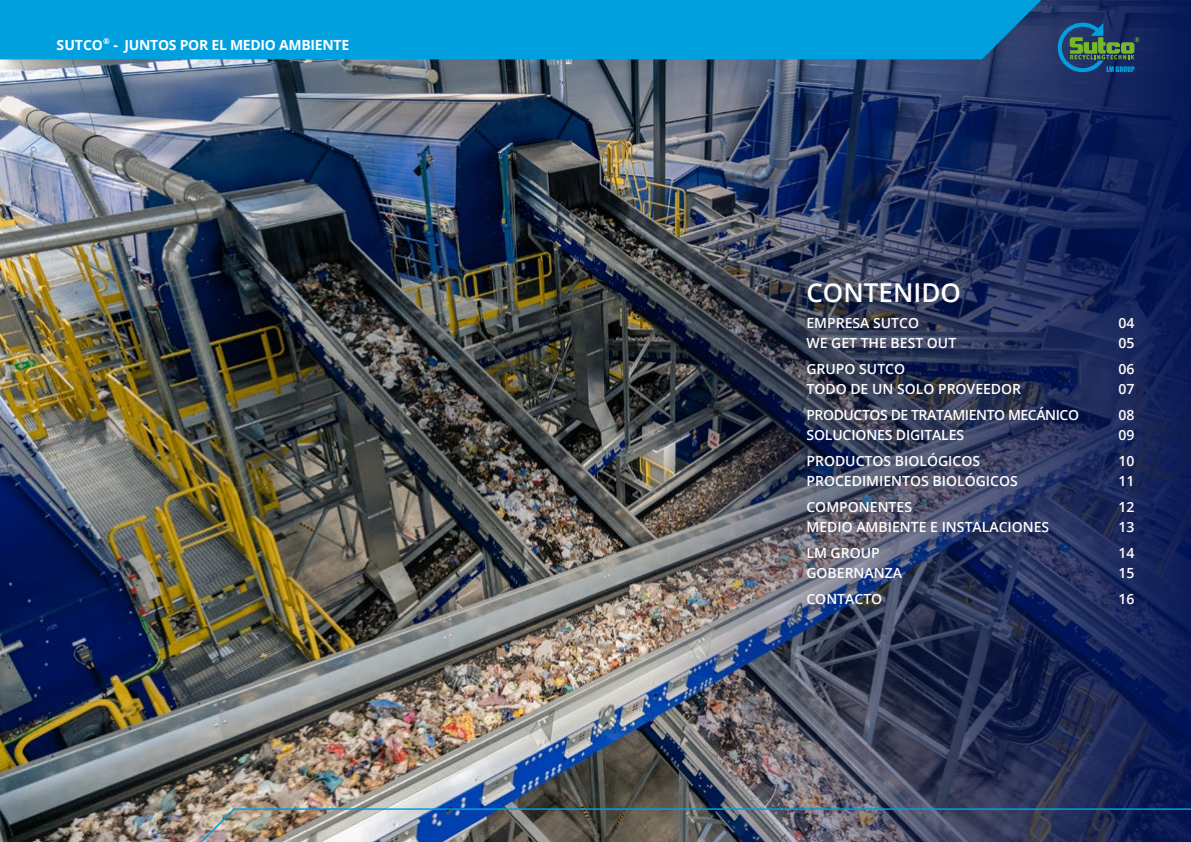
<style>
.page{position:relative;width:1191px;height:842px;background:#fff}
.page>*{position:absolute;margin:0;border:0;box-sizing:border-box;transform-origin:0 0}
.t1{font:600 26px "Open Sans";color:#fff}
.t2{font:600 14px "Open Sans";color:#fff}
.t3{font:700 14px "Open Sans";letter-spacing:-.02em;color:#fff}
.t4{font:600 14px "Open Sans";letter-spacing:-.03em;color:#fff}
</style>
<div class="page">
<img style="left:0;top:59px;width:643px;height:783px">
<img style="left:643px;top:0;width:548px;height:807px">
<svg style="left:1057px;top:23px;width:82px;height:49px"></svg>
<div style="left:0;top:0;width:1041px;height:59px;background:#00a0de"></div>
<img style="left:157px;top:807px;width:1034px;height:35px">
<p class="t3" style="left:57px;top:35px;width:294px">SUTCO<sup>®</sup> - JUNTOS POR EL MEDIO AMBIENTE</p>
<h1 class="t1" style="left:806px;top:274px;width:156px">CONTENIDO</h1>
<p class="t2" style="left:806px;top:313px;width:114px">EMPRESA SUTCO</p>
<p class="t2" style="left:1118px;top:313px;width:17px">04</p>
<p class="t2" style="left:806px;top:333px;width:151px">WE GET THE BEST OUT</p>
<p class="t2" style="left:1118px;top:333px;width:17px">05</p>
<p class="t2" style="left:806px;top:359px;width:100px">GRUPO SUTCO</p>
<p class="t2" style="left:1118px;top:359px;width:17px">06</p>
<p class="t2" style="left:806px;top:379px;width:216px">TODO DE UN SOLO PROVEEDOR</p>
<p class="t2" style="left:1118px;top:379px;width:17px">07</p>
<p class="t4" style="left:806px;top:405px;width:274px">PRODUCTOS DE TRATAMIENTO MECÁNICO</p>
<p class="t2" style="left:1118px;top:405px;width:17px">08</p>
<p class="t2" style="left:806px;top:425px;width:159px">SOLUCIONES DIGITALES</p>
<p class="t2" style="left:1118px;top:425px;width:17px">09</p>
<p class="t2" style="left:806px;top:451px;width:175px">PRODUCTOS BIOLÓGICOS</p>
<p class="t2" style="left:1118px;top:451px;width:17px">10</p>
<p class="t2" style="left:806px;top:471px;width:213px">PROCEDIMIENTOS BIOLÓGICOS</p>
<p class="t2" style="left:1118px;top:471px;width:17px">11</p>
<p class="t2" style="left:806px;top:497px;width:107px">COMPONENTES</p>
<p class="t2" style="left:1118px;top:497px;width:17px">12</p>
<p class="t2" style="left:806px;top:517px;width:244px">MEDIO AMBIENTE E INSTALACIONES</p>
<p class="t2" style="left:1118px;top:517px;width:17px">13</p>
<p class="t2" style="left:806px;top:543px;width:75px">LM GROUP</p>
<p class="t2" style="left:1118px;top:543px;width:17px">14</p>
<p class="t2" style="left:806px;top:563px;width:97px">GOBERNANZA</p>
<p class="t2" style="left:1118px;top:563px;width:17px">15</p>
<p class="t2" style="left:806px;top:589px;width:77px">CONTACTO</p>
<p class="t2" style="left:1118px;top:589px;width:17px">16</p>
</div>
